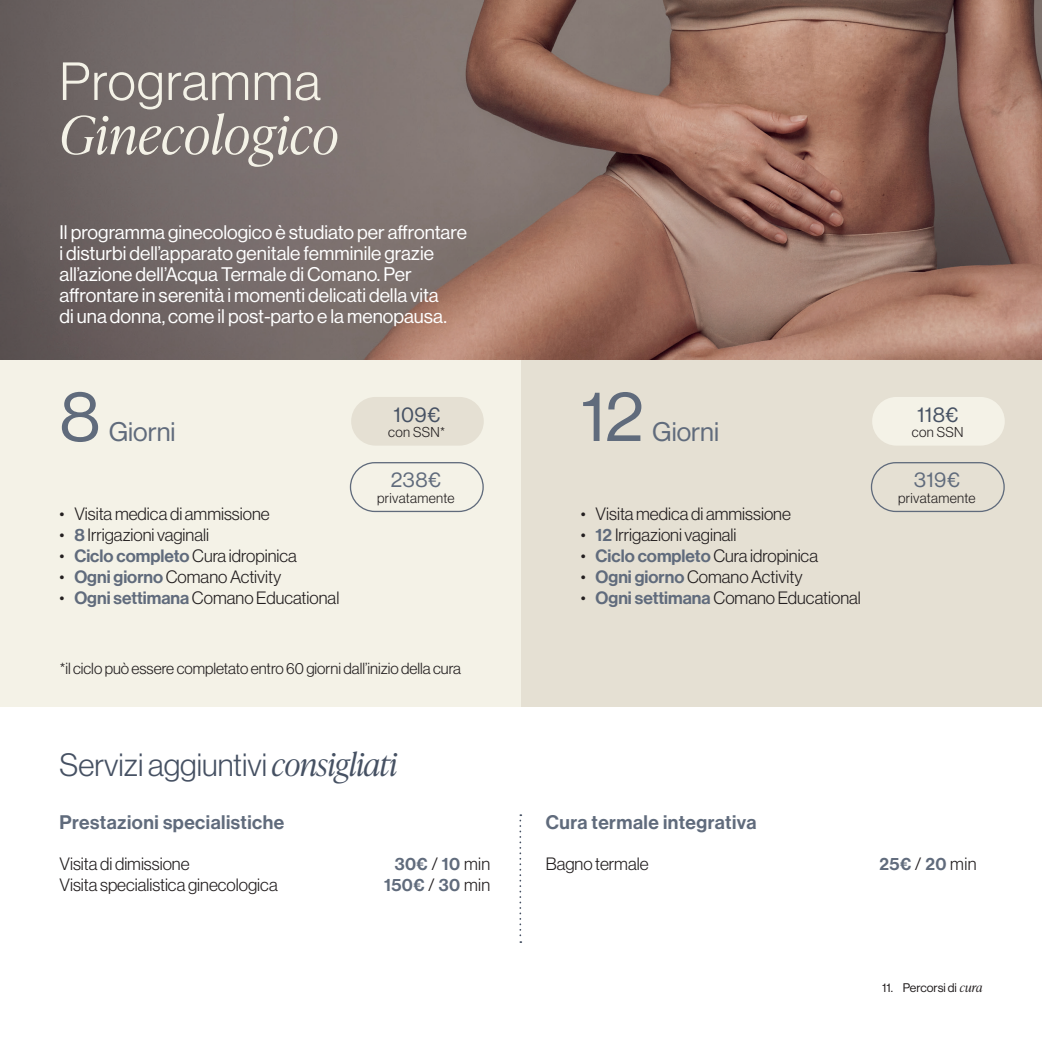
<style>
.page{position:relative;width:1042px;height:1042px;background:#fff}
.page>*{position:absolute;margin:0;border:0;box-sizing:border-box;transform-origin:0 0}
.t1{font:70px "N Haas Grotesk DS Pro 55 Rg";color:#606b7c}
.t2{font:italic 300 52.5px "Ivy Presto Headline";letter-spacing:.025em;color:#f4f2e7}
.t3{font:52.5px "N Haas Grotesk DS Pro 45 Lt";letter-spacing:.025em;color:#f4f2e7}
.t4{font:31.5px "N Haas Grotesk DS Pro 45 Lt";color:#465163}
.t5{font:26.25px "N Haas Grotesk DS Pro 55 Rg";color:#606b7c}
.t6{font:21px "N Haas Grotesk DS Pro 55 Rg";color:#465163}
.t7{font:21px "N Haas Grotesk DS Pro 55 Rg";color:#606b7c}
.t8{font:19.25px/21px "N Haas Grotesk DS Pro 55 Rg";color:#fff}
.t9{font:19.25px "N Haas Grotesk DS Pro 65 Md";letter-spacing:.025em;color:#606b7c}
.t10{font:17.5px "N Haas Grotesk DS Pro 45 Lt";color:#231f20}
.t11{font:17.5px "N Haas Grotesk DS Pro 65 Md";letter-spacing:.025em;color:#606b7c}
.t12{font:15.75px "N Haas Grotesk DS Pro 45 Lt";color:#231f20}
.t13{font:14px "N Haas Grotesk DS Pro 45 Lt";letter-spacing:.025em;color:#231f20}
.t14{font:12.25px "N Haas Grotesk DS Pro 55 Rg";color:#231f20}
.s1{font-family:"N Haas Grotesk DS Pro 65 Md";color:#606b7c}
.s2{font-family:"Ivy Presto Headline";font-weight:300;font-style:italic}
.s3{font-family:"N Haas Grotesk DS Pro 45 Lt";color:#231f20}
</style>
<div class="page">
<svg style="left:519px;top:814px;width:2px;height:129px"></svg>
<div style="left:521px;top:360px;width:521px;height:347px;background:#e5e0d3"></div>
<div style="left:0;top:360px;width:521px;height:347px;background:#f4f2e7"></div>
<img style="left:0;top:0;width:1042px;height:360px">
<div style="left:351px;top:397px;width:133px;height:49px;background:#e5e0d3;border-radius:24px"></div>
<div style="left:350px;top:462px;width:134px;height:50px;border:1px solid #606b7c;border-radius:24px"></div>
<div style="left:872px;top:397px;width:133px;height:49px;background:#f4f2e7;border-radius:24px"></div>
<div style="left:871px;top:462px;width:134px;height:50px;border:1px solid #606b7c;border-radius:24px"></div>
<h2 class="t3" style="left:60px;top:52px;width:263px">Programma</h2>
<h2 class="t2" style="left:60px;top:98px;width:280px">Ginecologico</h2>
<p class="t8" style="left:60px;top:221px;width:409px">Il programma ginecologico è studiato per affrontare i disturbi dell’apparato genitale femminile grazie all’azione dell’Acqua Termale di Comano. Per affrontare in serenità i momenti delicati della vita<br>di una donna, come il post-parto e la menopausa.</p>
<h1 class="t1" style="left:60px;top:377px;width:42px">8</h1>
<h3 class="t5" style="left:109px;top:417px;width:68px">Giorni</h3>
<p class="t10" style="left:60px;top:504px;width:212px">• Visita medica di ammissione</p>
<p class="t10" style="left:60px;top:525px;width:151px">• <span class="s1">8</span> Irrigazioni vaginali</p>
<p class="t10" style="left:60px;top:546px;width:239px">• <span class="s1">Ciclo completo</span> Cura idropinica</p>
<p class="t10" style="left:60px;top:567px;width:223px">• <span class="s1">Ogni giorno</span> Comano Activity</p>
<p class="t10" style="left:60px;top:588px;width:281px">• <span class="s1">Ogni settimana</span> Comano Educational</p>
<p class="t6" style="left:393px;top:402px;width:48px">109€</p>
<p class="t13" style="left:388px;top:424px;width:59px">con SSN*</p>
<p class="t7" style="left:391px;top:468px;width:52px">238€</p>
<p class="t13" style="left:377px;top:490px;width:79px">privatamente</p>
<p class="t12" style="left:60px;top:659px;width:403px">*il ciclo può essere completato entro 60 giorni dall’inizio della cura</p>
<h3 class="t4" style="left:60px;top:747px;width:339px">Servizi aggiuntivi <span class="s2">consigliati</span></h3>
<h1 class="t1" style="left:581px;top:377px;width:65px">12</h1>
<h3 class="t5" style="left:652px;top:417px;width:68px">Giorni</h3>
<p class="t10" style="left:581px;top:504px;width:212px">• Visita medica di ammissione</p>
<p class="t10" style="left:581px;top:525px;width:157px">• <span class="s1">12</span> Irrigazioni vaginali</p>
<p class="t10" style="left:581px;top:546px;width:239px">• <span class="s1">Ciclo completo</span> Cura idropinica</p>
<p class="t10" style="left:581px;top:567px;width:223px">• <span class="s1">Ogni giorno</span> Comano Activity</p>
<p class="t10" style="left:581px;top:588px;width:282px">• <span class="s1">Ogni settimana</span> Comano Educational</p>
<p class="t9" style="left:60px;top:811px;width:226px">Prestazioni specialistiche</p>
<p class="t9" style="left:546px;top:811px;width:212px">Cura termale integrativa</p>
<p class="t6" style="left:917px;top:402px;width:43px">118€</p>
<p class="t13" style="left:912px;top:424px;width:53px">con SSN</p>
<p class="t7" style="left:914px;top:468px;width:47px">319€</p>
<p class="t13" style="left:898px;top:490px;width:79px">privatamente</p>
<p class="t10" style="left:60px;top:853px;width:132px">Visita di dimissione</p>
<p class="t10" style="left:546px;top:853px;width:104px">Bagno termale</p>
<p class="t10" style="left:60px;top:874px;width:220px">Visita specialistica ginecologica</p>
<p class="t11" style="left:395px;top:853px;width:97px">30€ <span class="s3">/</span> 10 <span class="s3">min</span></p>
<p class="t11" style="left:879px;top:853px;width:99px">25€ <span class="s3">/</span> 20 <span class="s3">min</span></p>
<p class="t11" style="left:384px;top:874px;width:108px">150€ <span class="s3">/</span> 30 <span class="s3">min</span></p>
<p class="t14" style="left:882px;top:981px;width:102px">11. Percorsi di <span class="s2">cura</span></p>
</div>
